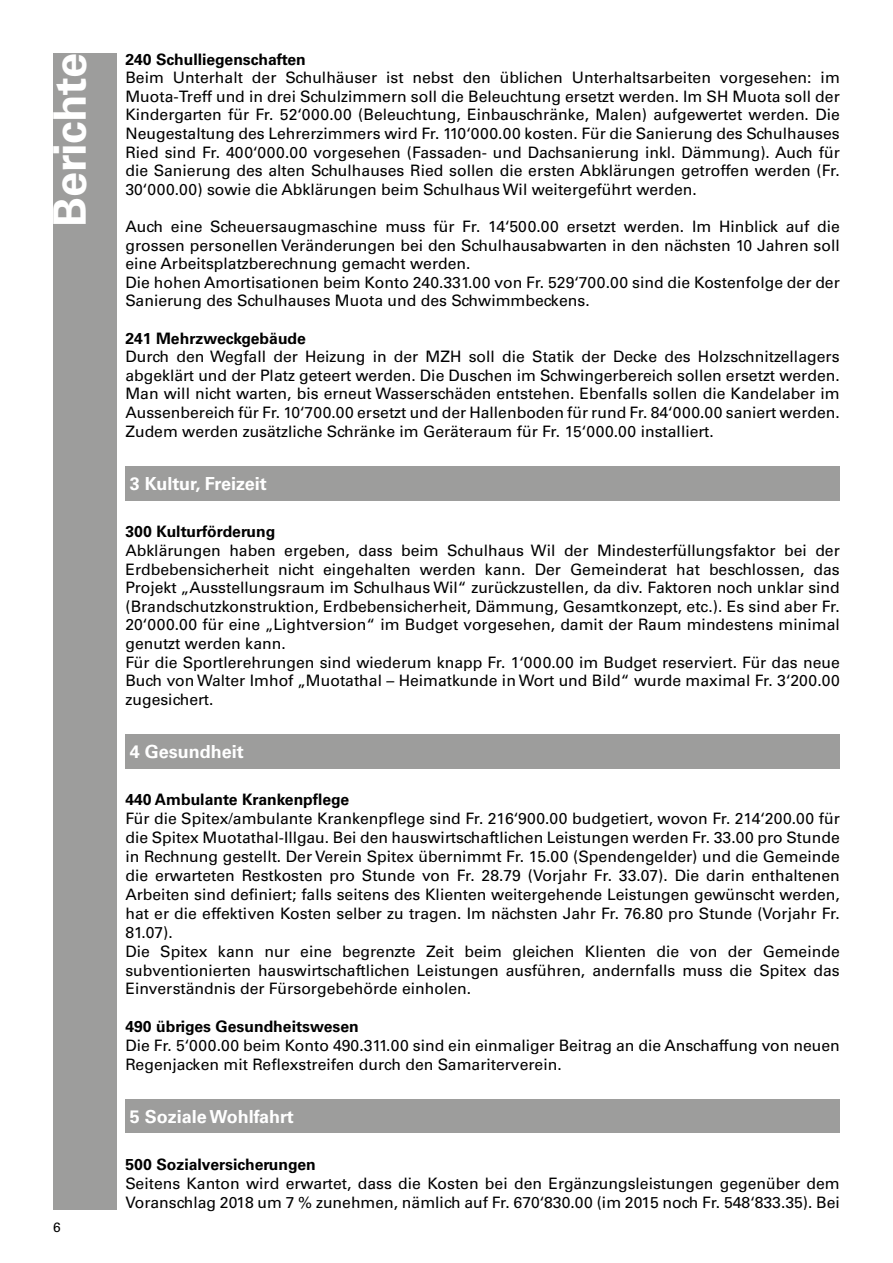
<style>
.page{position:relative;width:893px;height:1263px;background:#fff}
.page>*{position:absolute;margin:0;border:0;box-sizing:border-box;transform-origin:0 0}
.t1{font:700 45px "Univers LT Std";color:#fff}
.t2{font:700 18px "Univers LT Std";color:#fff}
.t3{font:15.75px/18.6px "Univers LT Std";color:#000}
.t4{font:700 15.75px "Univers LT Std";color:#000}
.t5{font:13.5px "Univers LT Std";color:#000}
</style>
<div class="page">
<div style="left:125px;top:1100px;width:715px;height:33px;background:#9d9d9c"></div>
<div style="left:125px;top:734px;width:715px;height:34px;background:#9d9d9c"></div>
<div style="left:53px;top:53px;width:64px;height:1157px;background:#9d9d9c"></div>
<div style="left:125px;top:466px;width:715px;height:34px;background:#9d9d9c"></div>
<h1 class="t1" style="left:44px;top:227px;width:175px;rotate:-90deg">Berichte</h1>
<p class="t5" style="left:53px;top:1219px;width:9px">6</p>
<p class="t4" style="left:125px;top:50px;width:182px">240 Schulliegenschaften</p>
<p class="t3" style="left:125px;top:68px;width:716px;text-align:justify">Beim Unterhalt der Schulhäuser ist nebst den üblichen Unterhaltsarbeiten vorgesehen: im Muota-Treff und in drei Schulzimmern soll die Beleuchtung ersetzt werden. Im SH Muota soll der Kindergarten für Fr. 52‘000.00 (Beleuchtung, Einbauschränke, Malen) aufgewertet werden. Die Neugestaltung des Lehrerzimmers wird Fr. 110‘000.00 kosten. Für die Sanierung des Schulhauses Ried sind Fr. 400‘000.00 vorgesehen (Fassaden- und Dachsanierung inkl. Dämmung). Auch für die Sanierung des alten Schulhauses Ried sollen die ersten Abklärungen getroffen werden (Fr.<br>30‘000.00) sowie die Abklärungen beim Schulhaus Wil weitergeführt werden.</p>
<p class="t3" style="left:125px;top:217px;width:716px">Auch eine Scheuersaugmaschine muss für Fr. 14‘500.00 ersetzt werden. Im Hinblick auf die grossen personellen Veränderungen bei den Schulhausabwarten in den nächsten 10 Jahren soll eine Arbeitsplatzberechnung gemacht werden.<br>Die hohen Amortisationen beim Konto 240.331.00 von Fr. 529‘700.00 sind die Kostenfolge der der Sanierung des Schulhauses Muota und des Schwimmbeckens.</p>
<p class="t4" style="left:125px;top:329px;width:182px">241 Mehrzweckgebäude</p>
<p class="t3" style="left:125px;top:347px;width:716px;text-align:justify">Durch den Wegfall der Heizung in der MZH soll die Statik der Decke des Holzschnitzellagers abgeklärt und der Platz geteert werden. Die Duschen im Schwingerbereich sollen ersetzt werden.<br>Man will nicht warten, bis erneut Wasserschäden entstehen. Ebenfalls sollen die Kandelaber im Aussenbereich für Fr. 10‘700.00 ersetzt und der Hallenboden für rund Fr. 84‘000.00 saniert werden.<br>Zudem werden zusätzliche Schränke im Geräteraum für Fr. 15‘000.00 installiert.</p>
<p class="t2" style="left:130px;top:473px;width:139px">3 Kultur, Freizeit</p>
<p class="t4" style="left:125px;top:522px;width:151px">300 Kulturförderung</p>
<p class="t3" style="left:125px;top:541px;width:716px">Abklärungen haben ergeben, dass beim Schulhaus Wil der Mindesterfüllungsfaktor bei der Erdbebensicherheit nicht eingehalten werden kann. Der Gemeinderat hat beschlossen, das Projekt „Ausstellungsraum im Schulhaus Wil“ zurückzustellen, da div. Faktoren noch unklar sind (Brandschutzkonstruktion, Erdbebensicherheit, Dämmung, Gesamtkonzept, etc.). Es sind aber Fr.<br>20‘000.00 für eine „Lightversion“ im Budget vorgesehen, damit der Raum mindestens minimal genutzt werden kann.<br>Für die Sportlerehrungen sind wiederum knapp Fr. 1‘000.00 im Budget reserviert. Für das neue Buch von Walter Imhof „Muotathal – Heimatkunde in Wort und Bild“ wurde maximal Fr. 3‘200.00 zugesichert.</p>
<p class="t2" style="left:130px;top:741px;width:116px">4 Gesundheit</p>
<p class="t4" style="left:125px;top:791px;width:225px">440 Ambulante Krankenpflege</p>
<p class="t3" style="left:125px;top:809px;width:716px">Für die Spitex/ambulante Krankenpflege sind Fr. 216‘900.00 budgetiert, wovon Fr. 214‘200.00 für die Spitex Muotathal-Illgau. Bei den hauswirtschaftlichen Leistungen werden Fr. 33.00 pro Stunde in Rechnung gestellt. Der Verein Spitex übernimmt Fr. 15.00 (Spendengelder) und die Gemeinde die erwarteten Restkosten pro Stunde von Fr. 28.79 (Vorjahr Fr. 33.07). Die darin enthaltenen Arbeiten sind definiert; falls seitens des Klienten weitergehende Leistungen gewünscht werden, hat er die effektiven Kosten selber zu tragen. Im nächsten Jahr Fr. 76.80 pro Stunde (Vorjahr Fr.<br>81.07).<br>Die Spitex kann nur eine begrenzte Zeit beim gleichen Klienten die von der Gemeinde subventionierten hauswirtschaftlichen Leistungen ausführen, andernfalls muss die Spitex das Einverständnis der Fürsorgebehörde einholen.</p>
<p class="t4" style="left:125px;top:1017px;width:235px">490 übriges Gesundheitswesen</p>
<p class="t3" style="left:125px;top:1036px;width:716px">Die Fr. 5‘000.00 beim Konto 490.311.00 sind ein einmaliger Beitrag an die Anschaffung von neuen<br>Regenjacken mit Reflexstreifen durch den Samariterverein.</p>
<p class="t2" style="left:130px;top:1106px;width:165px">5 Soziale Wohlfahrt</p>
<p class="t4" style="left:125px;top:1155px;width:192px">500 Sozialversicherungen</p>
<p class="t3" style="left:125px;top:1174px;width:716px">Seitens Kanton wird erwartet, dass die Kosten bei den Ergänzungsleistungen gegenüber dem<br>Voranschlag 2018 um 7 % zunehmen, nämlich auf Fr. 670‘830.00 (im 2015 noch Fr. 548‘833.35). Bei</p>
</div>
